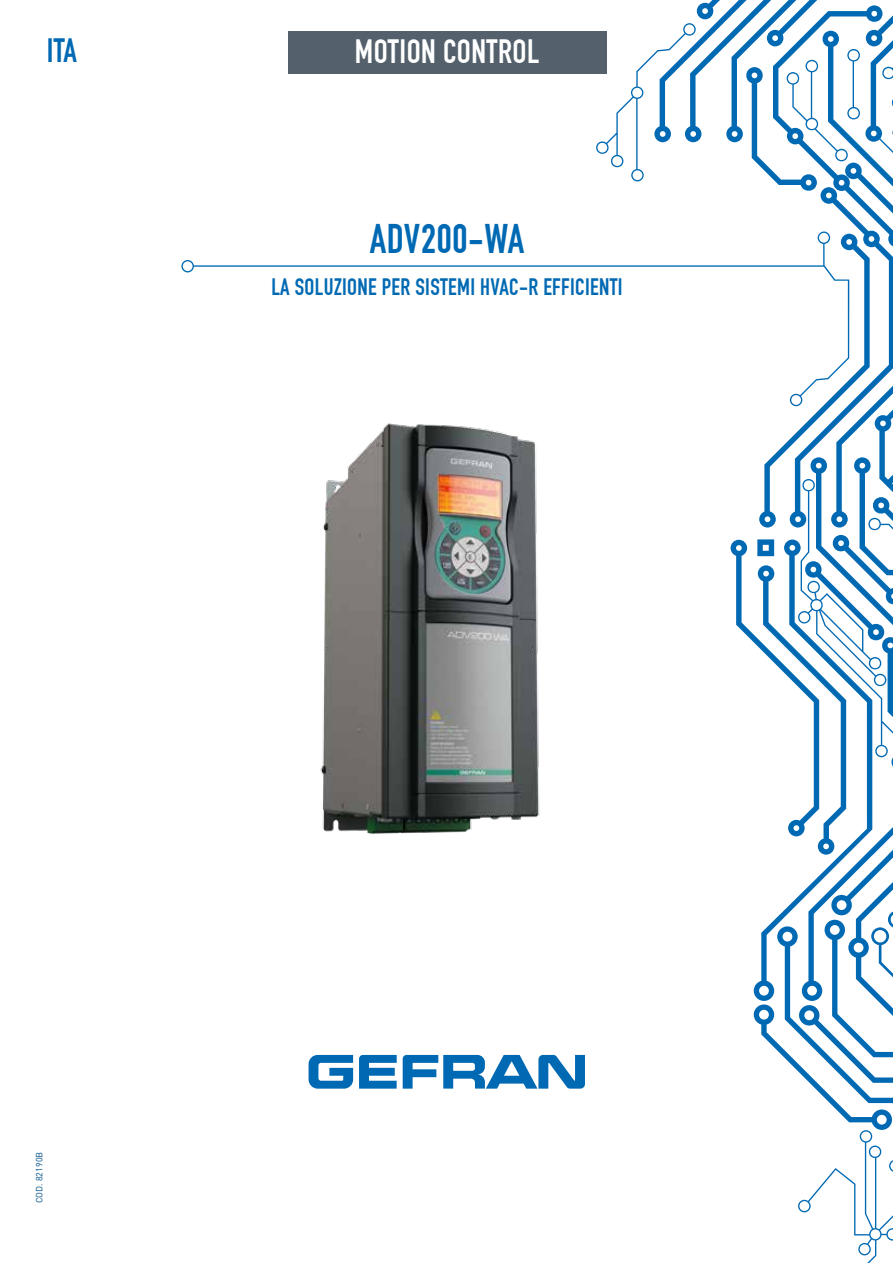
<style>
.page{position:relative;width:893px;height:1263px;background:#fff}
.page>*{position:absolute;margin:0;border:0;box-sizing:border-box;transform-origin:0 0}
.t1{font:40.5px "DIN Engschrift";letter-spacing:.015em;color:#0069b3}
.t2{font:33px "DIN Engschrift";letter-spacing:.015em;color:#fff}
.t3{font:33px "DIN Engschrift";color:#0069b3}
.t4{font:23.25px "DIN Engschrift";letter-spacing:.015em;color:#0069b3}
.t5{font:9px "DINOT";color:#00518c}
</style>
<div class="page">
<svg style="left:596px;top:0;width:297px;height:1263px"></svg>
<svg style="left:359px;top:1055px;width:38px;height:34px"></svg>
<svg style="left:403px;top:1055px;width:182px;height:34px"></svg>
<svg style="left:309px;top:1055px;width:44px;height:34px"></svg>
<img style="left:320px;top:422px;width:291px;height:531px">
<svg style="left:181px;top:231px;width:668px;height:175px"></svg>
<div style="left:288px;top:31px;width:318px;height:43px;background:#54616c"></div>
<h2 class="t3" style="left:47px;top:31px;width:32px">ITA</h2>
<h2 class="t2" style="left:355px;top:32px;width:186px">MOTION CONTROL</h2>
<h1 class="t1" style="left:370px;top:215px;width:156px">ADV200-WA</h1>
<p class="t4" style="left:271px;top:273px;width:353px">LA SOLUZIONE PER SISTEMI HVAC-R EFFICIENTI</p>
<p class="t5" style="left:34px;top:1203px;width:53px;rotate:-90deg">COD. 82190B</p>
</div>
